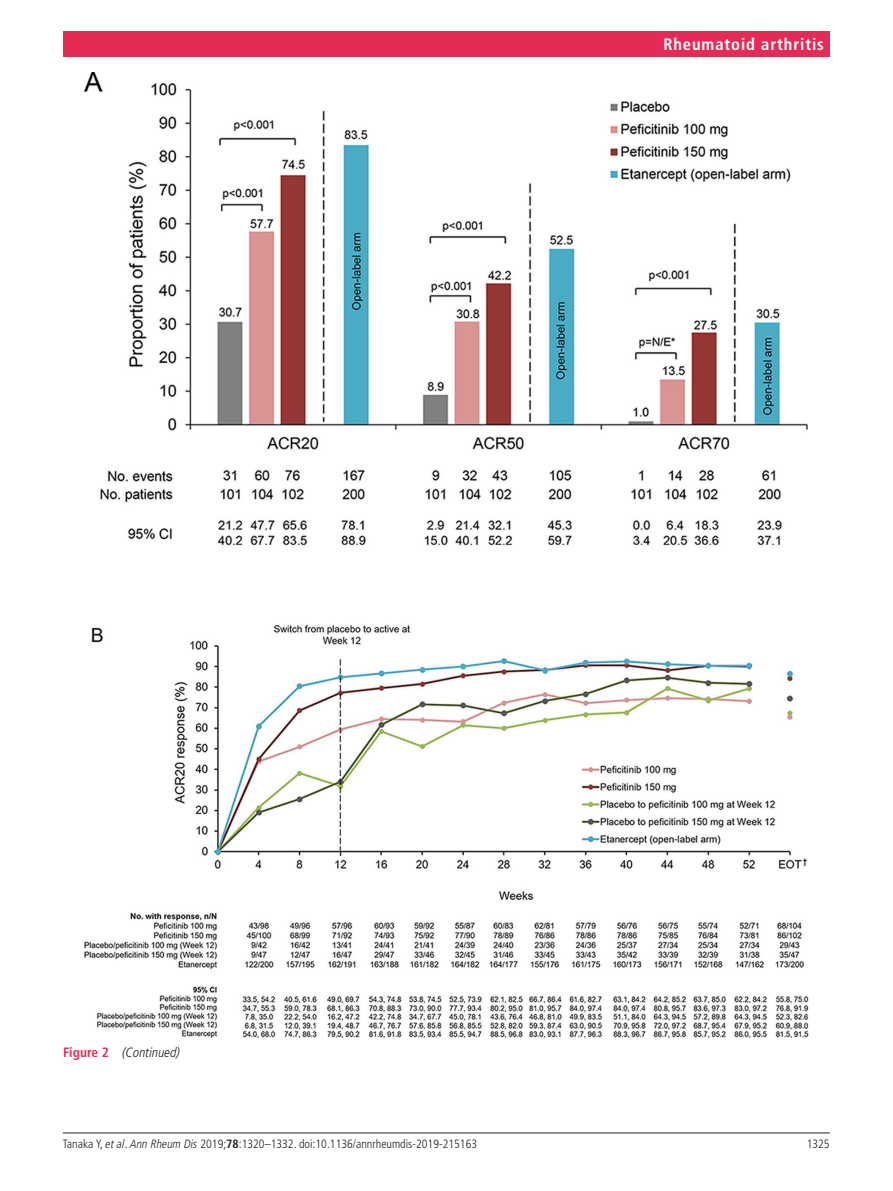
<style>
.page{position:relative;width:893px;height:1191px;background:#fff}
.page>*{position:absolute;margin:0;border:0;box-sizing:border-box;transform-origin:0 0}
.t1{font:700 condensed 16.5px "Frutiger LT Pro";letter-spacing:.055em;color:#fff}
.t2{font:italic 300 condensed 13.5px "Frutiger LT Pro";color:#231f20}
.t3{font:300 condensed 12px "Frutiger LT Pro";color:#231f20}
.s1{font-weight:700;font-style:normal;color:#e42b56}
.s2{font-style:italic}
.s3{font-weight:700}
</style>
<div class="page">
<hr style="left:63px;top:1132px;width:767px;height:1px;background:#231f20">
<div style="left:63px;top:31px;width:767px;height:25px;background:#e42b56"></div>
<img style="left:84px;top:72px;width:724px;height:965px">
<p class="t2" style="left:63px;top:1044px;width:119px"><span class="s1">Figure 2</span> (Continued)</p>
<h1 class="t1" style="left:663px;top:34px;width:162px">Rheumatoid arthritis</h1>
<p class="t3" style="left:63px;top:1136px;width:416px">Tanaka Y, <span class="s2">et al</span>. <span class="s2">Ann Rheum Dis</span> 2019;<span class="s3">78</span>:1320–1332. doi:10.1136/annrheumdis-2019-215163</p>
<p class="t3" style="left:807px;top:1136px;width:25px">1325</p>
</div>
